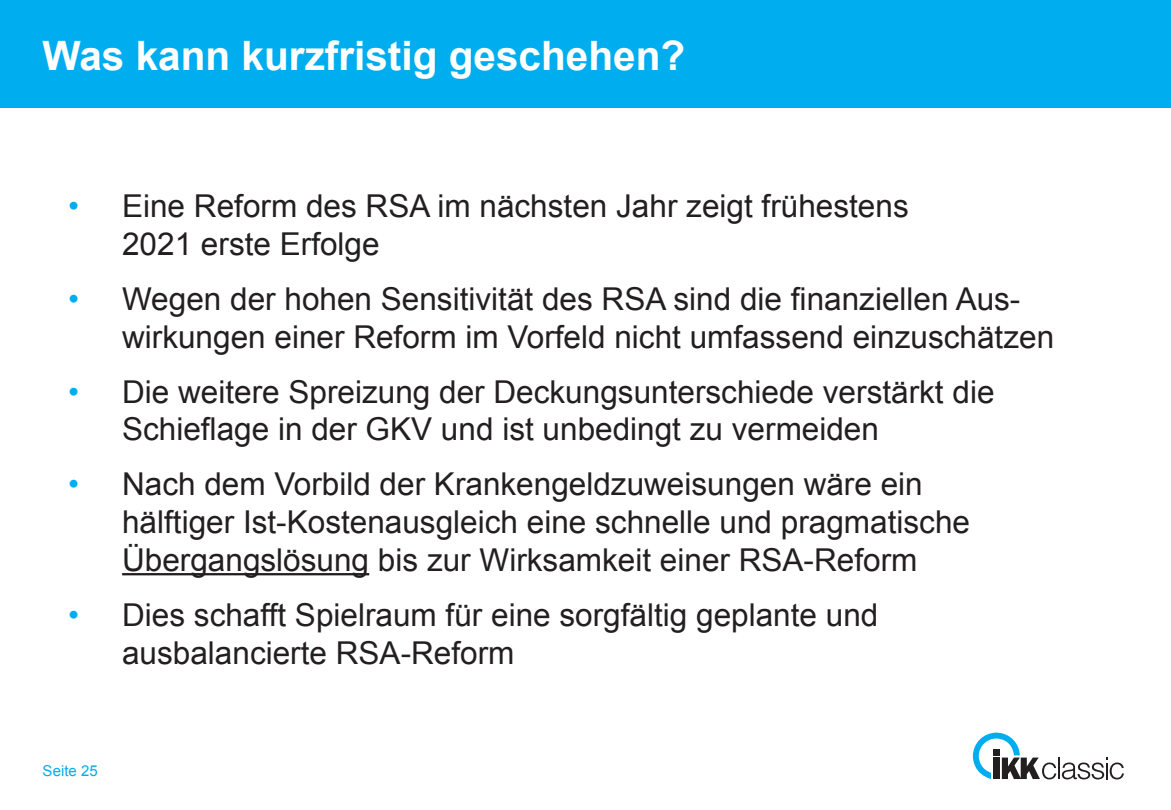
<style>
.page{position:relative;width:1171px;height:810px;background:#fff}
.page>*{position:absolute;margin:0;border:0;box-sizing:border-box;transform-origin:0 0}
.t1{font:700 40.5px "Arial";color:#fff}
.t2{font:31.5px/37.8px "Arial";color:#231f20}
.t3{font:15px "Arial";color:#00aeef}
.s1{color:#00aeef}
</style>
<div class="page">
<div style="left:0;top:0;width:1170px;height:107px;background:#00aeef"></div>
<svg style="left:972px;top:733px;width:151px;height:46px"></svg>
<hr style="left:122px;top:573px;width:247px;height:2px;background:#231f20">
<p class="t1" style="left:43px;top:29px;width:644px">Was kann kurzfristig geschehen?</p>
<p class="t2" style="left:122px;top:188px;width:788px;text-indent:-54px"><span class="s1">•</span> Eine Reform des RSA im nächsten Jahr zeigt frühestens<br>2021 erste Erfolge</p>
<p class="t2" style="left:122px;top:280px;width:933px;text-indent:-54px"><span class="s1">•</span> Wegen der hohen Sensitivität des RSA sind die finanziellen Aus&shy;wirkungen einer Reform im Vorfeld nicht umfassend einzuschätzen</p>
<p class="t2" style="left:122px;top:373px;width:873px;text-indent:-54px"><span class="s1">•</span> Die weitere Spreizung der Deckungsunterschiede verstärkt die<br>Schieflage in der GKV und ist unbedingt zu vermeiden</p>
<p class="t2" style="left:122px;top:466px;width:849px;text-indent:-54px"><span class="s1">•</span> Nach dem Vorbild der Krankengeldzuweisungen wäre ein hälftiger Ist-Kostenausgleich eine schnelle und pragmatische<br>Übergangslösung bis zur Wirksamkeit einer RSA-Reform</p>
<p class="t2" style="left:122px;top:596px;width:757px;text-indent:-54px"><span class="s1">•</span> Dies schafft Spielraum für eine sorgfältig geplante und ausbalancierte RSA-Reform</p>
<p class="t3" style="left:43px;top:761px;width:57px">Seite 25</p>
</div>
